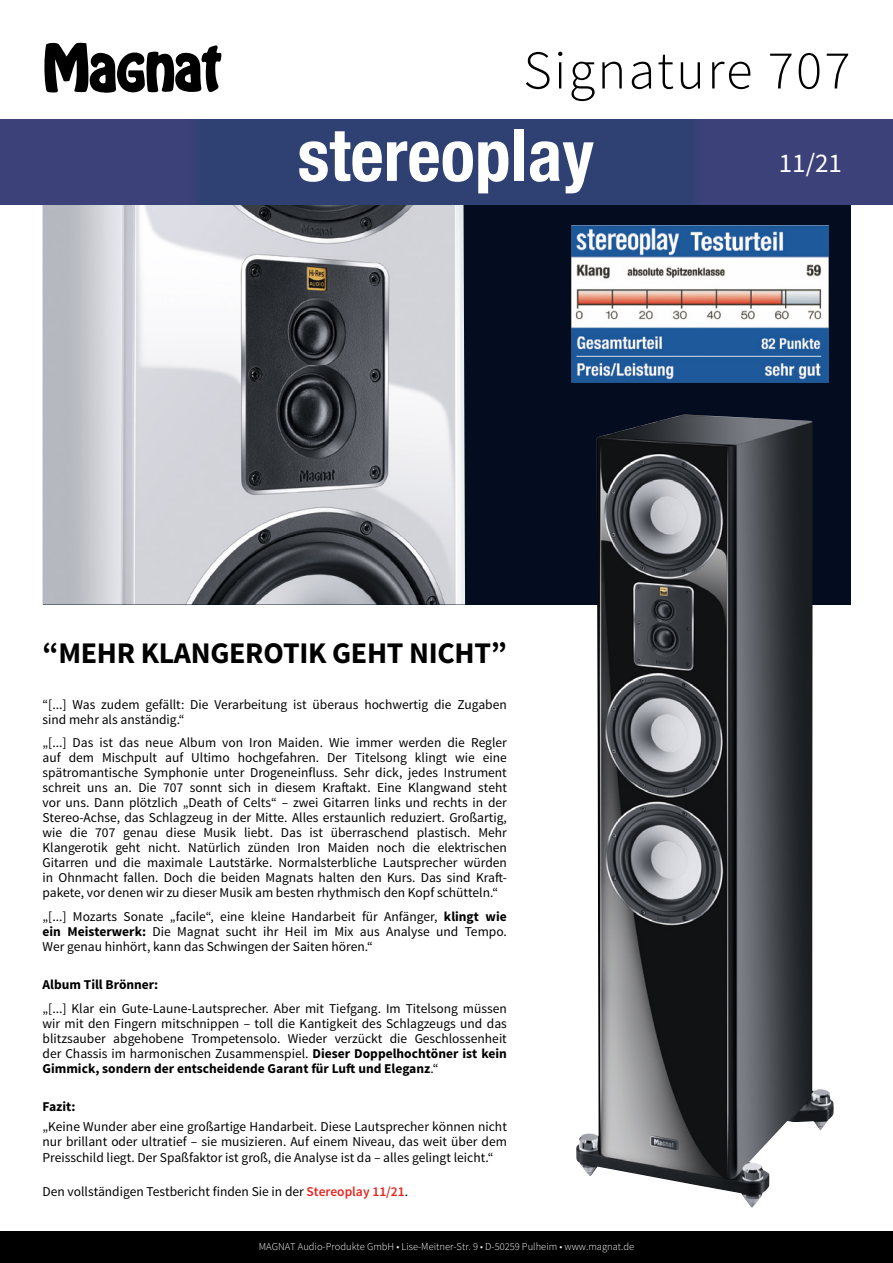
<style>
.page{position:relative;width:893px;height:1263px;background:#fff}
.page>*{position:absolute;margin:0;border:0;box-sizing:border-box;transform-origin:0 0}
.t1{font:300 54.6px "Source Sans Pro";letter-spacing:.04em;color:#000}
.t2{font:700 30px "Source Sans Pro";letter-spacing:-.01em;color:#000}
.t3{font:27px "Source Sans Pro";color:#fff}
.t4{font:13.5px/15px "Source Sans Pro";color:#000;text-align:justify}
.t5{font:700 13.5px "Source Sans Pro";color:#000}
.t6{font:300 10.5px "Source Sans Pro";color:#fff}
.s1{font-weight:700}
.s2{font-weight:600;color:#e62722}
</style>
<div class="page">
<div style="left:43px;top:132px;width:807px;height:472px;background:#040c1f"></div>
<img style="left:43px;top:204px;width:422px;height:400px">
<div style="left:0;top:1231px;width:893px;height:32px;background:#000"></div>
<svg style="left:44px;top:43px;width:177px;height:50px"></svg>
<div style="left:0;top:119px;width:893px;height:85px;background:#3c4279"></div>
<svg style="left:200px;top:119px;width:493px;height:85px"></svg>
<img style="left:572px;top:225px;width:257px;height:158px">
<img style="left:576px;top:414px;width:258px;height:794px">
<h1 class="t1" style="left:523px;top:37px;width:329px">Signature 707</h1>
<h3 class="t3" style="left:779px;top:146px;width:65px">11/21</h3>
<h2 class="t2" style="left:43px;top:634px;width:466px">“MEHR KLANGEROTIK GEHT NICHT”</h2>
<p class="t4" style="left:43px;top:697px;width:466px">“[...] Was zudem gefällt: Die Verarbeitung ist überaus hochwertig die Zugaben sind mehr als anständig.“</p>
<p class="t4" style="left:43px;top:735px;width:466px">„[...] Das ist das neue Album von Iron Maiden. Wie immer werden die Regler auf dem Mischpult auf Ultimo hochgefahren. Der Titelsong klingt wie eine spätromantische Symphonie unter Drogeneinfluss. Sehr dick, jedes Instrument schreit uns an. Die 707 sonnt sich in diesem Kraftakt. Eine Klangwand steht vor uns. Dann plötzlich „Death of Celts“ – zwei Gitarren links und rechts in der Stereo-Achse, das Schlagzeug in der Mitte. Alles erstaunlich reduziert. Großartig, wie die 707 genau diese Musik liebt. Das ist überraschend plastisch. Mehr Klangerotik geht nicht. Natürlich zünden Iron Maiden noch die elektrischen Gitarren und die maximale Lautstärke. Normalsterbliche Lautsprecher würden in Ohnmacht fallen. Doch die beiden Magnats halten den Kurs. Das sind Kraft&shy;pakete, vor denen wir zu dieser Musik am besten rhythmisch den Kopf schütteln.“</p>
<p class="t4" style="left:43px;top:909px;width:466px">„[...] Mozarts Sonate „facile“, eine kleine Handarbeit für Anfänger, <span class="s1">klingt wie ein Meisterwerk:</span> Die Magnat sucht ihr Heil im Mix aus Analyse und Tempo.<br>Wer genau hinhört, kann das Schwingen der Saiten hören.“</p>
<p class="t5" style="left:43px;top:976px;width:117px">Album Till Brönner:</p>
<p class="t4" style="left:43px;top:1001px;width:466px">„[...] Klar ein Gute-Laune-Lautsprecher. Aber mit Tiefgang. Im Titelsong müssen wir mit den Fingern mitschnippen – toll die Kantigkeit des Schlagzeugs und das blitzsauber abgehobene Trompetensolo. Wieder verzückt die Geschlossenheit der Chassis im harmonischen Zusammenspiel. <span class="s1">Dieser Doppelhochtöner ist kein Gimmick, sondern der entscheidende Garant für Luft und Eleganz</span>.“</p>
<p class="t5" style="left:43px;top:1098px;width:34px">Fazit:</p>
<p class="t4" style="left:43px;top:1119px;width:466px">„Keine Wunder aber eine großartige Handarbeit. Diese Lautsprecher können nicht nur brillant oder ultratief – sie musizieren. Auf einem Niveau, das weit über dem</p>
<p class="t4" style="left:43px;top:1150px;width:452px">Preisschild liegt. Der Spaßfaktor ist groß, die Analyse ist da – alles gelingt leicht.“</p>
<p class="t4" style="left:43px;top:1184px;width:367px">Den vollständigen Testbericht finden Sie in der <span class="s2">Stereoplay 11/21</span>.</p>
<p class="t6" style="left:259px;top:1240px;width:377px">MAGNAT Audio-Produkte GmbH • Lise-Meitner-Str. 9 • D-50259 Pulheim • www.magnat.de</p>
</div>
